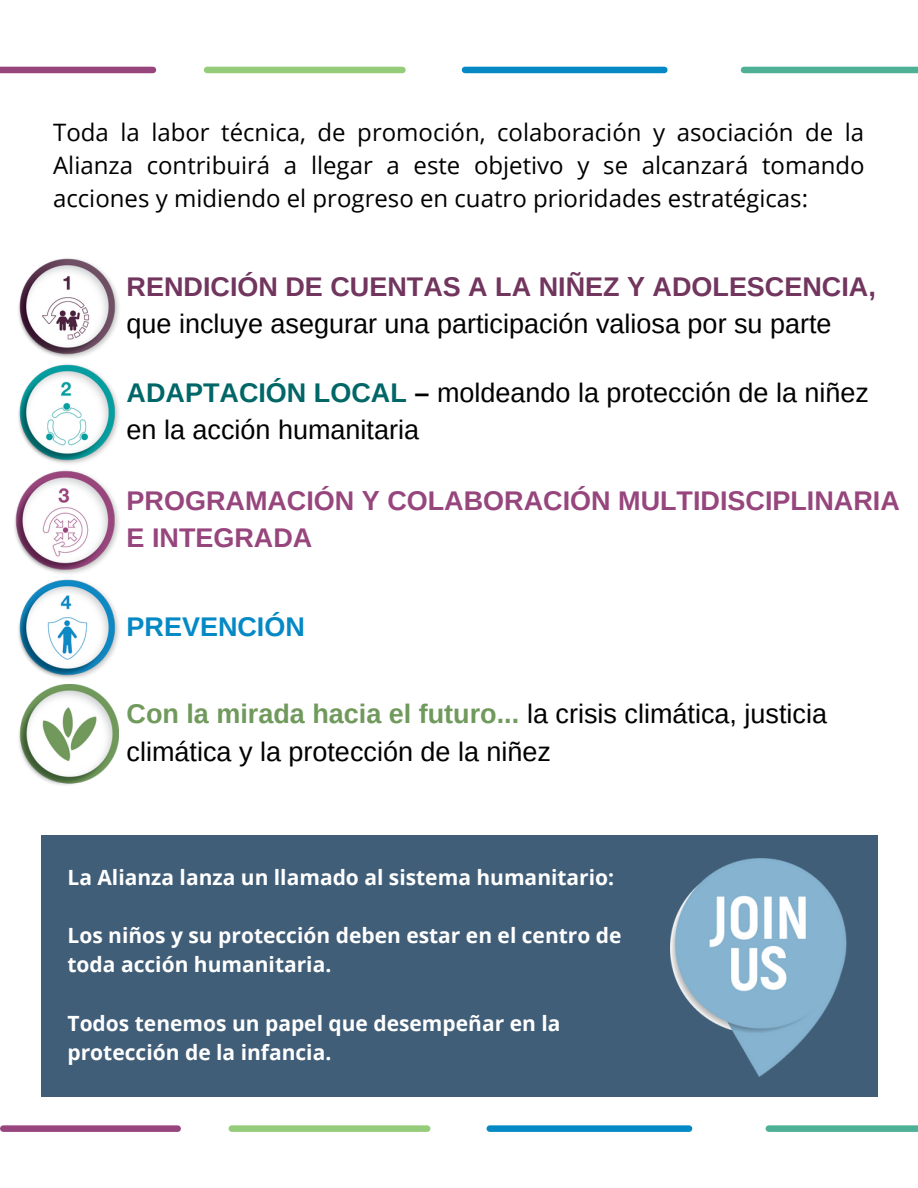
<style>
.page{position:relative;width:918px;height:1188px;background:#fff}
.page>*{position:absolute;margin:0;border:0;box-sizing:border-box;transform-origin:0 0}
.t1{font:27px/37.2px "Arimo";color:#000}
.t2{font:700 27px/37.2px "Arimo";color:#97467d}
.t3{font:700 27px "Arimo";color:#0489c5}
.t4{font:24px/32.7px "Open Sans";color:#000;text-align:justify}
.t5{font:700 21px/29.2px "Open Sans";color:#fff}
.s1{font-weight:700;color:#71355e}
.s2{font-weight:700;color:#016667}
.s3{font-weight:700}
.s4{font-weight:700;color:#70995c}
</style>
<div class="page">
<div style="left:3px;top:1125px;width:175px;height:7px;background:#97467d"></div>
<div style="left:232px;top:1125px;width:195px;height:7px;background:#95cc7a"></div>
<div style="left:490px;top:1125px;width:199px;height:7px;background:#0489c5"></div>
<div style="left:769px;top:1125px;width:149px;height:7px;background:#4eb094"></div>
<div style="left:0;top:67px;width:153px;height:6px;background:#97467d"></div>
<div style="left:207px;top:67px;width:195px;height:6px;background:#95cc7a"></div>
<div style="left:465px;top:67px;width:199px;height:6px;background:#0489c5"></div>
<div style="left:744px;top:67px;width:174px;height:6px;background:#4eb094"></div>
<div style="left:41px;top:835px;width:836px;height:261px;background:#415e78"></div>
<img style="left:671px;top:858px;width:175px;height:219px">
<img style="left:18px;top:258px;width:101px;height:206px">
<img style="left:14px;top:470px;width:105px;height:104px">
<img style="left:18px;top:579px;width:101px;height:100px">
<img style="left:18px;top:685px;width:100px;height:100px">
<p class="t4" style="left:53px;top:116px;width:813px">Toda la labor técnica, de promoción, colaboración y asociación de la Alianza contribuirá a llegar a este objetivo y se alcanzará tomando acciones y midiendo el progreso en cuatro prioridades estratégicas:</p>
<p class="t1" style="left:127px;top:268px;width:751px"><span class="s1">RENDICIÓN DE CUENTAS A LA NIÑEZ Y ADOLESCENCIA, </span>que incluye asegurar una participación valiosa por su parte</p>
<p class="t1" style="left:127px;top:374px;width:744px"><span class="s2">ADAPTACIÓN LOCAL</span> <span class="s3">–</span> moldeando la protección de la niñez en la acción humanitaria</p>
<p class="t2" style="left:127px;top:482px;width:775px">PROGRAMACIÓN Y COLABORACIÓN MULTIDISCIPLINARIA<br>E INTEGRADA</p>
<p class="t3" style="left:127px;top:612px;width:180px">PREVENCIÓN</p>
<p class="t1" style="left:127px;top:695px;width:702px"><span class="s4">Con la mirada hacia el futuro...</span> la crisis climática, justicia climática y la protección de la niñez</p>
<p class="t5" style="left:68px;top:862px;width:548px">La Alianza lanza un llamado al sistema humanitario:</p>
<p class="t5" style="left:68px;top:920px;width:556px">Los niños y su protección deben estar en el centro de toda acción humanitaria.</p>
<p class="t5" style="left:68px;top:1008px;width:494px">Todos tenemos un papel que desempeñar en la protección de la infancia.</p>
</div>
